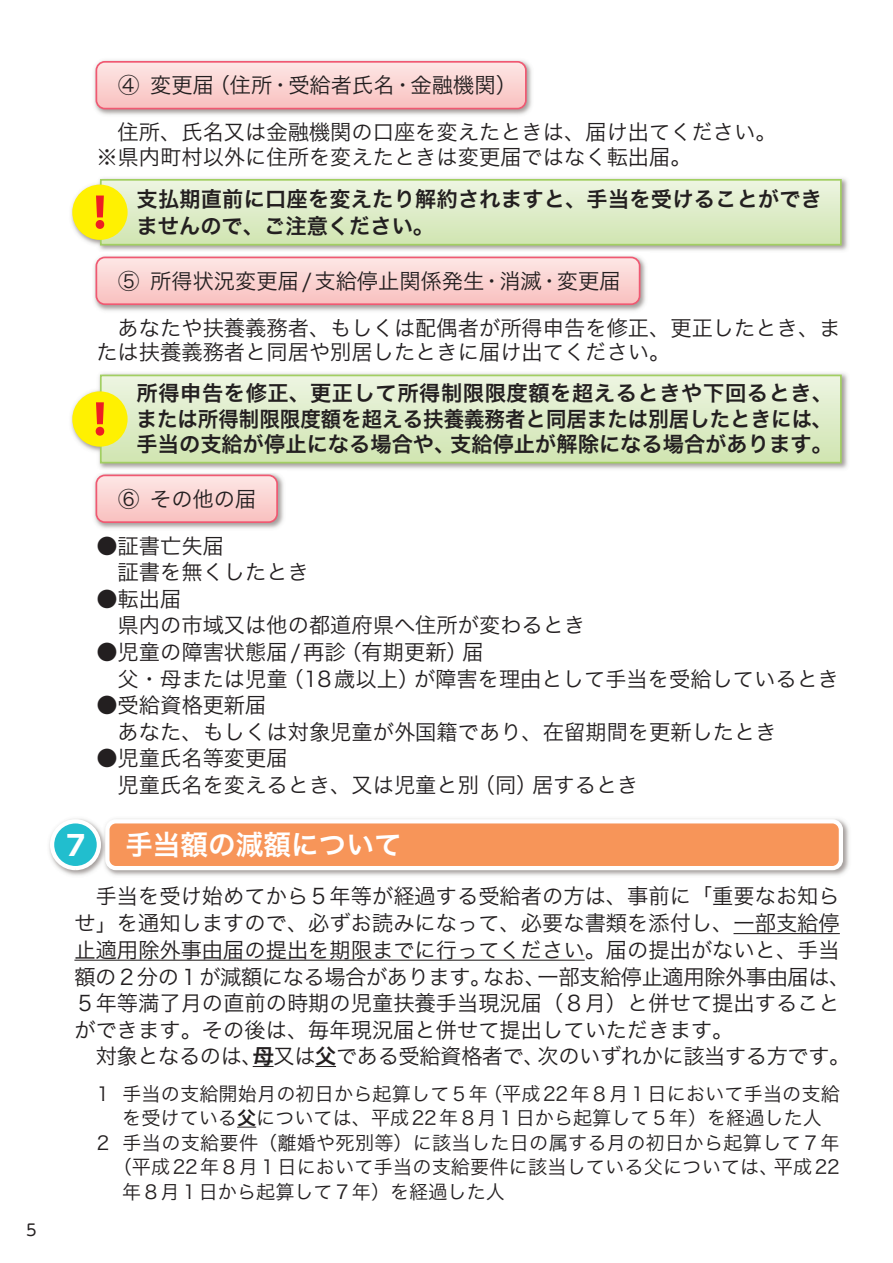
<style>
.page{position:relative;width:893px;height:1263px;background:#fff}
.page>*{position:absolute;margin:0;border:0;box-sizing:border-box;transform-origin:0 0}
.t1{font:700 30px "Meiryo";color:#fff}
.t2{font:27.6px "Hira Kaku Pro W6";color:#fff}
.t3{font:21.3px/24.5px "Hira Kaku Pro W3";color:#231f20}
.t4{font:21.3px/25.5px "Hira Kaku Pro W6";letter-spacing:.005em;color:#231f20}
.t5{font:21.3px "Hira Kaku Pro W3";letter-spacing:-.02em;color:#231f20}
.t6{font:19.2px/24.5px "Hira Kaku Pro W3";letter-spacing:.005em;color:#231f20}
.t7{font:15.9px "UD Shin M Go Pr 6 N";color:#231f20}
.s1{font-family:"Hira Kaku Pro W6"}
</style>
<div class="page">
<hr style="left:733px;top:933px;width:107px;height:1px;background:#231f20">
<hr style="left:74px;top:960px;width:511px;height:1px;background:#231f20">
<svg style="left:253px;top:1066px;width:21px;height:1px"></svg>
<svg style="left:315px;top:1066px;width:21px;height:1px"></svg>
<svg style="left:237px;top:1127px;width:19px;height:1px"></svg>
<img style="left:94px;top:60px;width:438px;height:55px">
<svg style="left:96px;top:62px;width:430px;height:47px;background:#fad3d2"></svg>
<div style="left:96px;top:61px;width:431px;height:48px;border:2px solid #f05972;border-radius:9px"></div>
<img style="left:94px;top:256px;width:552px;height:55px">
<svg style="left:96px;top:257px;width:544px;height:47px;background:#fad3d2"></svg>
<div style="left:96px;top:257px;width:544px;height:48px;border:2px solid #f05972;border-radius:9px"></div>
<img style="left:94px;top:473px;width:190px;height:56px">
<svg style="left:96px;top:475px;width:181px;height:47px;background:#fad3d2"></svg>
<div style="left:96px;top:474px;width:182px;height:49px;border:2px solid #f05972;border-radius:9px"></div>
<img style="left:71px;top:178px;width:777px;height:73px">
<div style="left:101px;top:180px;width:740px;height:65px;background:linear-gradient(to bottom,#edf5e1,#d0e5b1)"></div>
<div style="left:100px;top:179px;width:742px;height:67px;border:2px solid #a2cf62"></div>
<div style="left:72px;top:185px;width:56px;height:55px;background:#fff101;border-radius:50%"></div>
<svg style="left:96px;top:196px;width:8px;height:33px"></svg>
<img style="left:71px;top:373px;width:777px;height:96px">
<div style="left:101px;top:375px;width:740px;height:88px;background:linear-gradient(to bottom,#edf5e2,#d0e5b1)"></div>
<div style="left:100px;top:375px;width:742px;height:88px;border:2px solid #a2cf62"></div>
<div style="left:72px;top:391px;width:56px;height:56px;background:#fff101;border-radius:50%"></div>
<svg style="left:96px;top:402px;width:8px;height:34px"></svg>
<img style="left:49px;top:818px;width:800px;height:58px">
<svg style="left:50px;top:819px;width:51px;height:51px;fill:#21bece"></svg>
<div style="left:107px;top:821px;width:734px;height:47px;background:#f79559;border-radius:9px"></div>
<div style="left:105px;top:819px;width:738px;height:51px;border:4px solid #fff;border-radius:9px"></div>
<p class="t7" style="left:26px;top:1216px;width:12px">5</p>
<p class="t3" style="left:118px;top:72px;width:23px">④</p>
<p class="t3" style="left:150px;top:72px;width:65px">変更届</p>
<p class="t3" style="left:209px;top:72px;width:310px">（住所・受給者氏名・金融機関(</p>
<p class="t3" style="left:96px;top:118px;width:682px;text-indent:21px">住所、氏名又は金融機関の口座を変えたときは、届け出てください。※県内町村以外に住所を変えたときは変更届ではなく転出届。</p>
<p class="t4" style="left:137px;top:184px;width:687px;line-height:27.6px">支払期直前に口座を変えたり解約されますと、手当を受けることができませんので、ご注意ください。</p>
<p class="t3" style="left:118px;top:267px;width:23px">⑤</p>
<p class="t3" style="left:150px;top:267px;width:472px">所得状況変更届/ 支給停止関係発生・消滅・変更届</p>
<p class="t3" style="left:96px;top:314px;width:746px;text-indent:21px">あなたや扶養義務者、もしくは配偶者が所得申告を修正、更正したとき、または扶養義務者と同居や別居したときに届け出てください。</p>
<p class="t4" style="left:137px;top:379px;width:698px;text-align:right">所得申告を修正、更正して所得制限限度額を超えるときや下回るとき、または所得制限限度額を超える扶養義務者と同居または別居したときには、支給停止が解除になる場合があります。</p>
<p class="t4" style="left:137px;top:430px;width:320px">手当の支給が停止になる場合や、</p>
<p class="t3" style="left:118px;top:485px;width:23px">⑥</p>
<p class="t3" style="left:150px;top:485px;width:108px">その他の届</p>
<p class="t3" style="left:118px;top:531px;width:193px;line-height:26.5px;text-indent:-21px">●証書亡失届<br>証書を無くしたとき</p>
<p class="t3" style="left:96px;top:585px;width:87px">●転出届</p>
<p class="t3" style="left:118px;top:612px;width:469px">県内の市域又は他の都道府県へ住所が変わるとき</p>
<p class="t3" style="left:463px;top:638px;width:23px">届</p>
<p class="t3" style="left:340px;top:638px;width:129px">（有期更新）</p>
<p class="t3" style="left:96px;top:638px;width:251px">●児童の障害状態届/ 再診</p>
<p class="t3" style="left:282px;top:665px;width:138px">（18歳以上）</p>
<p class="t3" style="left:118px;top:665px;width:172px">父・母または児童</p>
<p class="t3" style="left:118px;top:690px;width:661px;line-height:26.5px;text-indent:-21px">●受給資格更新届<br>あなた、もしくは対象児童が外国籍であり、在留期間を更新したとき</p>
<p class="t3" style="left:96px;top:744px;width:193px">●児童氏名等変更届</p>
<p class="t3" style="left:532px;top:771px;width:108px">居するとき</p>
<p class="t3" style="left:414px;top:665px;width:427px">が障害を理由として手当を受給しているとき</p>
<p class="t3" style="left:118px;top:771px;width:363px">児童氏名を変えるとき、又は児童と別</p>
<p class="t3" style="left:474px;top:771px;width:65px">（同）</p>
<h1 class="t1" style="left:66px;top:824px;width:22px">7</h1>
<p class="t2" style="left:125px;top:819px;width:278px">手当額の減額について</p>
<p class="t3" style="left:96px;top:882px;width:746px">手当を受け始めてから５年等が経過する受給者の方は、事前に「重要なお知ら</p>
<p class="t3" style="left:74px;top:910px;width:767px">せ」を通知しますので、必ずお読みになって、必要な書類を添付し、一部支給停</p>
<p class="t3" style="left:74px;top:936px;width:767px">止適用除外事由届の提出を期限までに行ってください。届の提出がないと、手当</p>
<p class="t5" style="left:537px;top:958px;width:314px">一部支給停止適用除外事由届は、</p>
<p class="t5" style="left:74px;top:958px;width:419px">額の２分の１が減額になる場合があります。</p>
<p class="t3" style="left:74px;top:989px;width:767px">５年等満了月の直前の時期の児童扶養手当現況届（８月）と併せて提出すること</p>
<p class="t3" style="left:74px;top:1016px;width:661px">ができます。その後は、毎年現況届と併せて提出していただきます。</p>
<p class="t5" style="left:537px;top:1037px;width:314px">次のいずれかに該当する方です。</p>
<p class="t3" style="left:483px;top:963px;width:64px">なお、</p>
<p class="t5" style="left:96px;top:1037px;width:169px">対象となるのは、</p>
<p class="t5" style="left:253px;top:1037px;width:294px"><span class="s1">母</span>又は<span class="s1">父</span>である受給資格者で、</p>
<p class="t6" style="left:94px;top:1080px;width:21px">１</p>
<p class="t6" style="left:94px;top:1129px;width:21px">２</p>
<p class="t6" style="left:122px;top:1080px;width:367px">手当の支給開始月の初日から起算して５年</p>
<p class="t6" style="left:483px;top:1080px;width:358px">（平成22年８月１日において手当の支給</p>
<p class="t6" style="left:122px;top:1104px;width:719px">を受けている<span class="s1">父</span>については、平成22年８月１日から起算して５年）を経過した人手当の支給要件（離婚や死別等）に該当した日の属する月の初日から起算して７年</p>
<p class="t6" style="left:122px;top:1153px;width:658px;text-indent:-10px">（平成22年８月１日において手当の支給要件に該当している父については、年８月１日から起算して７年）を経過した人</p>
<p class="t6" style="left:774px;top:1153px;width:67px">平成22</p>
</div>
